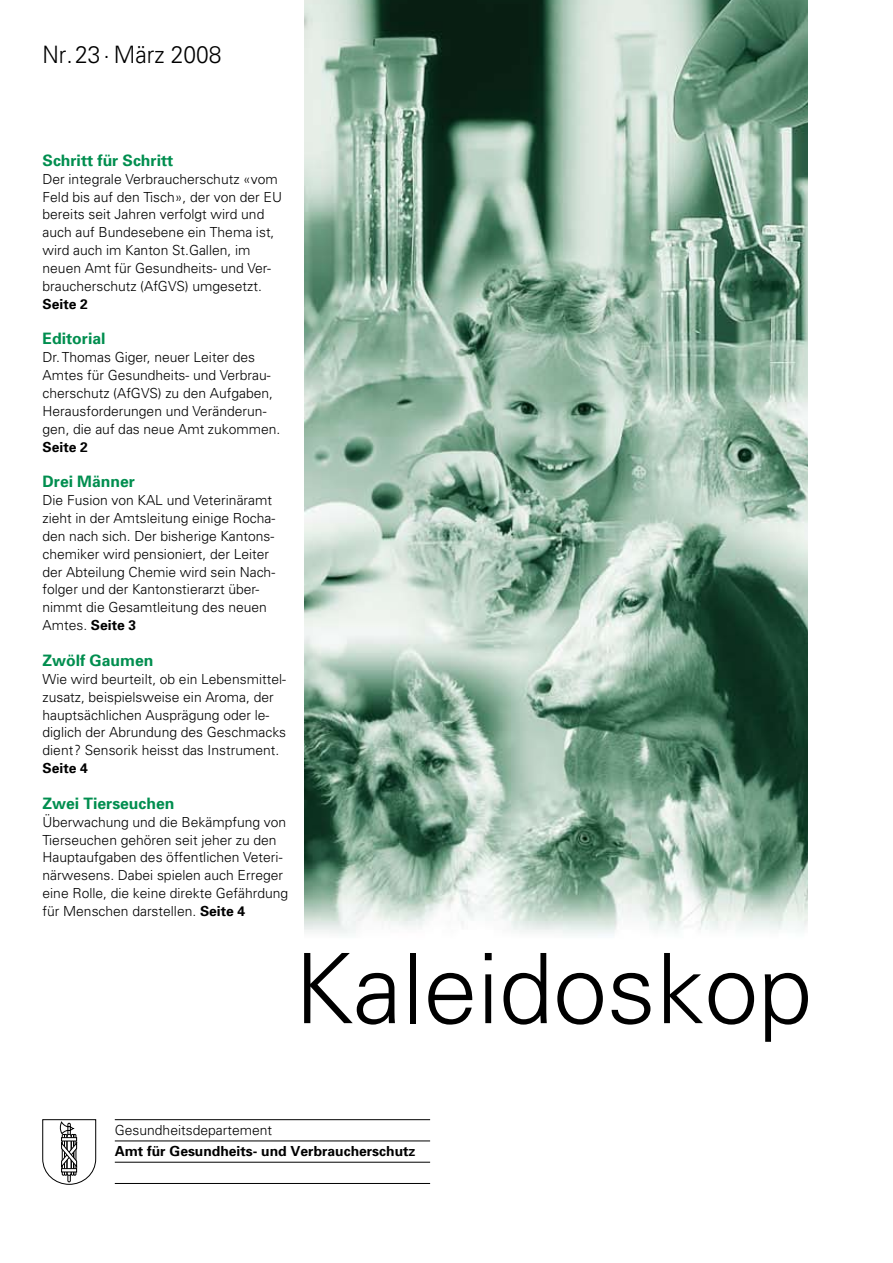
<style>
.page{position:relative;width:893px;height:1263px;background:#fff}
.page>*{position:absolute;margin:0;border:0;box-sizing:border-box;transform-origin:0 0}
.t1{font:300 97.2px "Univers";color:#000}
.t2{font:300 24px "Univers";color:#000;scale:.95 1}
.t3{font:700 15.75px "Univers";color:#008e4f}
.t4{font:300 13.8px/17.9px "Univers";color:#000}
.t5{font:700 13.8px "Univers";color:#000}
.s1{font-weight:700}
</style>
<div class="page">
<img style="left:304px;top:0;width:504px;height:934px">
<svg style="left:42px;top:1119px;width:54px;height:66px"></svg>
<hr style="left:115px;top:1119px;width:315px;height:1px;background:#000">
<hr style="left:115px;top:1140px;width:315px;height:1px;background:#000">
<hr style="left:115px;top:1162px;width:315px;height:1px;background:#000">
<hr style="left:115px;top:1183px;width:315px;height:1px;background:#000">
<h2 class="t2" style="left:43px;top:40px;width:190px">Nr.23· März 2008</h2>
<p class="t3" style="left:43px;top:151px;width:132px">Schritt für Schritt</p>
<p class="t4" style="left:43px;top:170px;width:241px">Der integrale Verbraucherschutz «vom Feld bis auf den Tisch», der von der EU bereits seit Jahren verfolgt wird und auch auf Bundesebene ein Thema ist, wird auch im Kanton St.Gallen, im neuen Amt für Gesundheits- und Ver&shy;braucherschutz (AfGVS) umgesetzt.</p>
<p class="t5" style="left:43px;top:295px;width:47px">Seite 2</p>
<p class="t3" style="left:43px;top:329px;width:65px">Editorial</p>
<p class="t4" style="left:43px;top:348px;width:239px">Dr.Thomas Giger, neuer Leiter des Amtes für Gesundheits- und Verbrau&shy;cherschutz (AfGVS) zu den Aufgaben, Herausforderungen und Veränderun&shy;gen, die auf das neue Amt zukommen.</p>
<p class="t5" style="left:43px;top:438px;width:47px">Seite 2</p>
<p class="t3" style="left:43px;top:472px;width:94px">Drei Männer</p>
<p class="t4" style="left:43px;top:491px;width:234px">Die Fusion von KAL und Veterinäramt zieht in der Amtsleitung einige Rocha&shy;den nach sich. Der bisherige Kantons&shy;chemiker wird pensioniert, der Leiter der Abteilung Chemie wird sein Nach&shy;folger und der Kantonstierarzt über&shy;nimmt die Gesamtleitung des neuen Amtes. <span class="s1">Seite 3</span></p>
<p class="t3" style="left:43px;top:651px;width:112px">Zwölf Gaumen</p>
<p class="t4" style="left:43px;top:670px;width:245px">Wie wird beurteilt, ob ein Lebensmittel&shy;zusatz, beispielsweise ein Aroma, der hauptsächlichen Ausprägung oder le&shy;diglich der Abrundung des Geschmacks dient? Sensorik heisst das Instrument.</p>
<p class="t5" style="left:43px;top:760px;width:47px">Seite 4</p>
<p class="t3" style="left:43px;top:794px;width:133px">Zwei Tierseuchen</p>
<p class="t4" style="left:43px;top:813px;width:247px">Überwachung und die Bekämpfung von Tierseuchen gehören seit jeher zu den Hauptaufgaben des öffentlichen Veteri&shy;närwesens. Dabei spielen auch Erreger eine Rolle, die keine direkte Gefährdung für Menschen darstellen. <span class="s1">Seite 4</span></p>
<h1 class="t1" style="left:294px;top:930px;width:520px">Kaleidoskop</h1>
<p class="t4" style="left:115px;top:1121px;width:159px">Gesundheitsdepartement</p>
<p class="t5" style="left:115px;top:1143px;width:302px">Amt für Gesundheits- und Verbraucherschutz</p>
</div>
